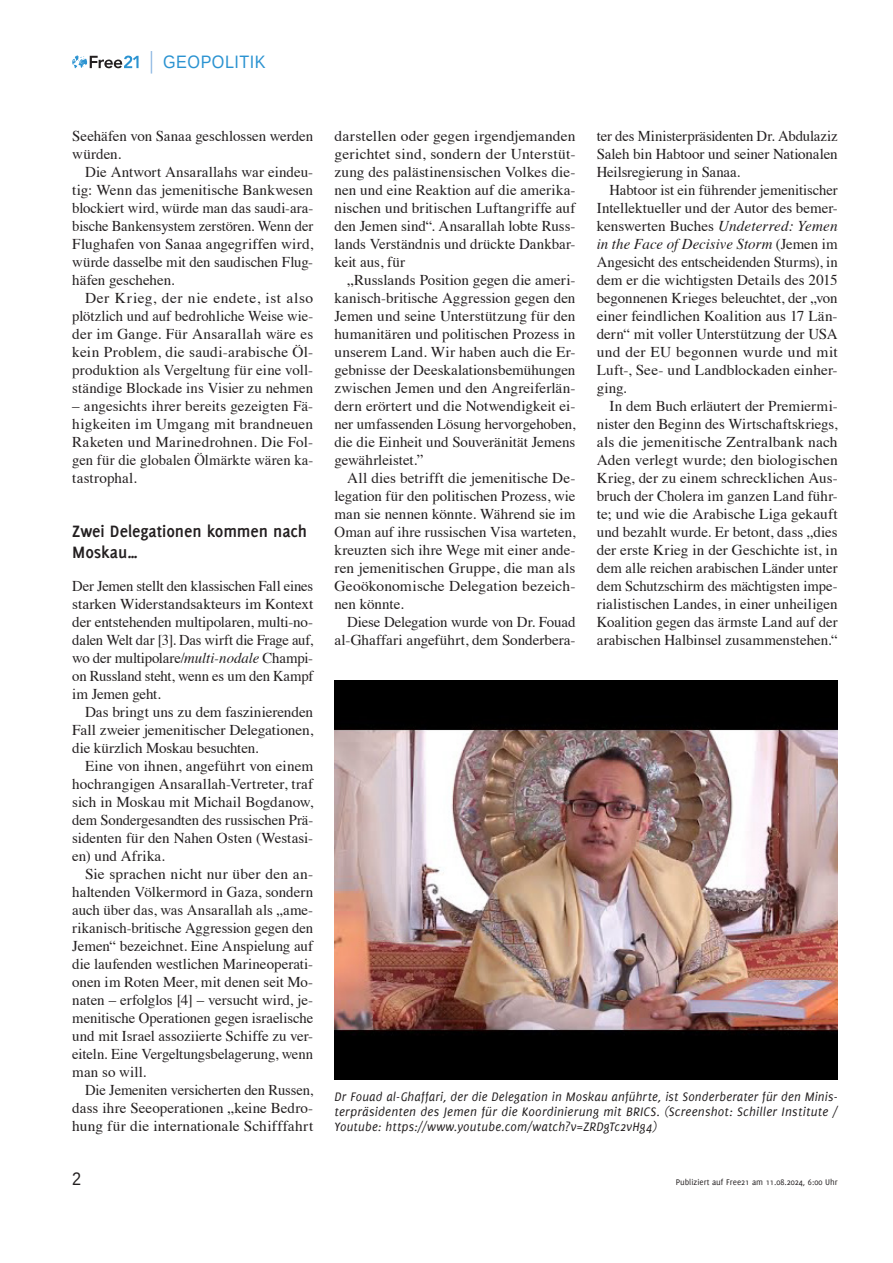
<style>
.page{position:relative;width:893px;height:1263px;background:#fff}
.page>*{position:absolute;margin:0;border:0;box-sizing:border-box;transform-origin:0 0}
.t1{font:700 18px/21px "Delicious";letter-spacing:-.005em;color:#231f20}
.t2{font:18px "Liberation Sans";letter-spacing:.03em;color:#2b93d1;scale:.9 1}
.t3{font:18px "Liberation Sans";color:#231f20;scale:.9 1}
.t4{font:15px/18px "Times";color:#231f20;text-align:justify}
.t5{font:italic 13.5px/15px "Delicious";letter-spacing:.015em;color:#231f20;text-align:justify}
.t6{font:9px "Delicious";color:#231f20}
.s1{font-style:italic}
</style>
<div class="page">
<svg style="left:72px;top:55px;width:67px;height:13px"></svg>
<svg style="left:151px;top:51px;width:1px;height:23px"></svg>
<img style="left:334px;top:680px;width:504px;height:399px">
<p class="t2" style="left:163px;top:51px;width:115px">GEOPOLITIK</p>
<p class="t4" style="left:72px;top:126px;width:242px">Seehäfen von Sanaa geschlossen werden würden.</p>
<p class="t4" style="left:72px;top:162px;width:242px;text-indent:13px">Die Antwort Ansarallahs war eindeu&shy;tig: Wenn das jemenitische Bankwesen blockiert wird, würde man das saudi-ara&shy;bische Bankensystem zerstören. Wenn der Flughafen von Sanaa angegriffen wird, würde dasselbe mit den saudischen Flug&shy;häfen geschehen.</p>
<p class="t4" style="left:72px;top:288px;width:242px;text-indent:13px">Der Krieg, der nie endete, ist also plötzlich und auf bedrohliche Weise wie&shy;der im Gange. Für Ansarallah wäre es kein Problem, die saudi-arabische Öl&shy;produktion als Vergeltung für eine voll&shy;ständige Blockade ins Visier zu nehmen</p>
<p class="t4" style="left:72px;top:396px;width:242px">– angesichts ihrer bereits gezeigten Fä&shy;higkeiten im Umgang mit brandneuen Raketen und Marinedrohnen. Die Fol&shy;gen für die globalen Ölmärkte wären ka&shy;tastrophal.</p>
<p class="t1" style="left:72px;top:521px;width:236px">Zwei Delegationen kommen nach<br>Moskau…</p>
<p class="t4" style="left:72px;top:576px;width:242px">Der Jemen stellt den klassischen Fall eines starken Widerstandsakteurs im Kontext der entstehenden multipolaren, multi-no&shy;dalen Welt dar [3]. Das wirft die Frage auf, wo der multipolare/<span class="s1">multi-nodale</span> Champi&shy;on Russland steht, wenn es um den Kampf im Jemen geht.</p>
<p class="t4" style="left:72px;top:702px;width:242px;text-indent:13px">Das bringt uns zu dem faszinierenden Fall zweier jemenitischer Delegationen, die kürzlich Moskau besuchten.</p>
<p class="t4" style="left:72px;top:756px;width:242px;text-indent:13px">Eine von ihnen, angeführt von einem hochrangigen Ansarallah-Vertreter, traf sich in Moskau mit Michail Bogdanow, dem Sondergesandten des russischen Prä&shy;sidenten für den Nahen Osten (Westasi&shy;en) und Afrika.</p>
<p class="t4" style="left:72px;top:864px;width:242px;text-indent:13px">Sie sprachen nicht nur über den an&shy;haltenden Völkermord in Gaza, sondern auch über das, was Ansarallah als „ame&shy;rikanisch-britische Aggression gegen den Jemen“ bezeichnet. Eine Anspielung auf die laufenden westlichen Marineoperati&shy;onen im Roten Meer, mit denen seit Mo&shy;naten – erfolglos [4] – versucht wird, je&shy;menitische Operationen gegen israelische und mit Israel assoziierte Schiffe zu ver&shy;eiteln. Eine Vergeltungsbelagerung, wenn man so will.</p>
<p class="t4" style="left:72px;top:1080px;width:242px;text-indent:13px">Die Jemeniten versicherten den Russen, dass ihre Seeoperationen „keine Bedro&shy;hung für die internationale Schifffahrt</p>
<p class="t4" style="left:334px;top:126px;width:242px">darstellen oder gegen irgendjemanden gerichtet sind, sondern der Unterstüt&shy;zung des palästinensischen Volkes die&shy;nen und eine Reaktion auf die amerika&shy;nischen und britischen Luftangriffe auf den Jemen sind“. Ansarallah lobte Russ&shy;lands Verständnis und drückte Dankbar&shy;keit aus, für</p>
<p class="t4" style="left:334px;top:270px;width:242px;text-indent:13px">„Russlands Position gegen die ameri&shy;kanisch-britische Aggression gegen den Jemen und seine Unterstützung für den humanitären und politischen Prozess in unserem Land. Wir haben auch die Er&shy;gebnisse der Deeskalationsbemühungen zwischen Jemen und den Angreiferlän&shy;dern erörtert und die Notwendigkeit ei&shy;ner umfassenden Lösung hervorgehoben, die die Einheit und Souveränität Jemens gewährleistet.”</p>
<p class="t4" style="left:334px;top:468px;width:242px;text-indent:13px">All dies betrifft die jemenitische De&shy;legation für den politischen Prozess, wie man sie nennen könnte. Während sie im Oman auf ihre russischen Visa warteten, kreuzten sich ihre Wege mit einer ande&shy;ren jemenitischen Gruppe, die man als Geoökonomische Delegation bezeich&shy;nen könnte.</p>
<p class="t4" style="left:334px;top:612px;width:242px;text-align:right">Diese Delegation wurde von Dr. Fouad al-Ghaffari angeführt, dem Sonderbera-</p>
<p class="t4" style="left:597px;top:126px;width:242px">ter des Ministerpräsidenten Dr. Abdulaziz Saleh bin Habtoor und seiner Nationalen Heilsregierung in Sanaa.</p>
<p class="t4" style="left:597px;top:180px;width:242px;text-indent:13px">Habtoor ist ein führender jemenitischer Intellektueller und der Autor des bemer&shy;kenswerten Buches <span class="s1">Undeterred: Yemen in the Face of Decisive Storm</span> (Jemen im Angesicht des entscheidenden Sturms), in dem er die wichtigsten Details des 2015 begonnenen Krieges beleuchtet, der „von einer feindlichen Koalition aus 17 Län&shy;dern“ mit voller Unterstützung der USA und der EU begonnen wurde und mit Luft-, See- und Landblockaden einher&shy;ging.</p>
<p class="t4" style="left:597px;top:396px;width:242px;text-indent:13px">In dem Buch erläutert der Premiermi&shy;nister den Beginn des Wirtschaftskriegs, als die jemenitische Zentralbank nach Aden verlegt wurde; den biologischen Krieg, der zu einem schrecklichen Aus&shy;bruch der Cholera im ganzen Land führ&shy;te; und wie die Arabische Liga gekauft und bezahlt wurde. Er betont, dass „dies der erste Krieg in der Geschichte ist, in dem alle reichen arabischen Länder unter dem Schutzschirm des mächtigsten impe&shy;rialistischen Landes, in einer unheiligen Koalition gegen das ärmste Land auf der arabischen Halbinsel zusammenstehen.“</p>
<p class="t5" style="left:334px;top:1089px;width:505px">Dr Fouad al-Ghaffari, der die Delegation in Moskau anführte, ist Sonderberater für den Minis&shy;terpräsidenten des Jemen für die Koordinierung mit BRICS. (Screenshot: Schiller Institute / Youtube: https://www.youtube.com/watch?v=ZRDgTc2vHg4)</p>
<p class="t3" style="left:72px;top:1168px;width:12px">2</p>
<p class="t6" style="left:676px;top:1177px;width:163px">Publiziert auf Free21 am 11.08.2024, 6:00 Uhr</p>
</div>
